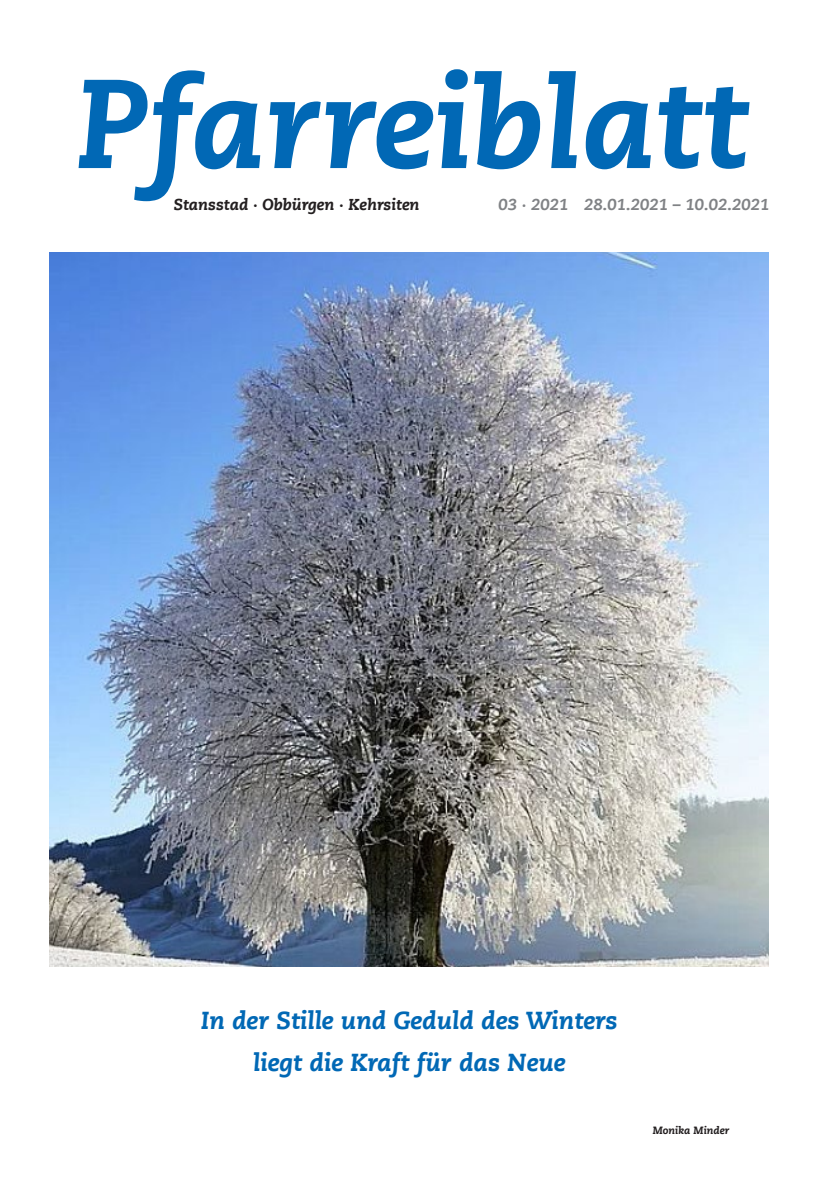
<style>
.page{position:relative;width:819px;height:1191px;background:#fff}
.page>*{position:absolute;margin:0;border:0;box-sizing:border-box;transform-origin:0 0}
.t1{font:italic 800 126px "Caecilia LT";color:#0168b5}
.t2{font:italic 800 24.5px/42px "Caecilia LT";color:#0168b5;text-align:center}
.t3{font:italic 800 15.75px "Caecilia LT";color:#231f20}
.t4{font:italic 800 15.75px "Caecilia LT";color:#808285}
.t5{font:italic 800 10.5px "Caecilia LT";color:#231f20}
</style>
<div class="page">
<img style="left:50px;top:252px;width:718px;height:714px">
<h1 class="t1" style="left:76px;top:49px;width:673px">Pfarreiblatt</h1>
<p class="t3" style="left:174px;top:195px;width:247px">Stansstad · Obbürgen · Kehrsiten</p>
<p class="t4" style="left:498px;top:195px;width:272px">03 · 2021 28.01.2021 – 10.02.2021</p>
<p class="t2" style="left:201px;top:1000px;width:418px">In der Stille und Geduld des Winters liegt die Kraft für das Neue</p>
<p class="t5" style="left:652px;top:1124px;width:78px">Monika Minder</p>
</div>
